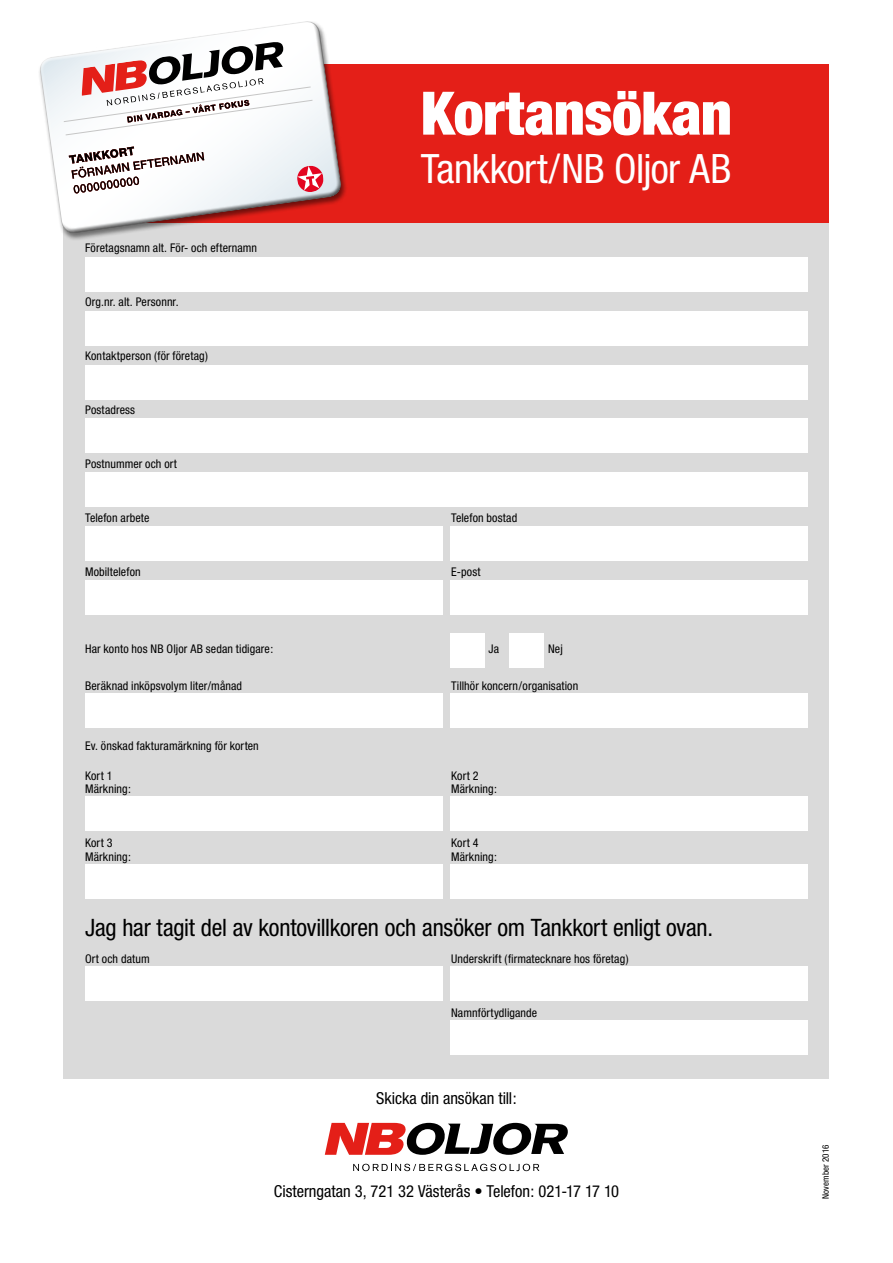
<style>
.page{position:relative;width:893px;height:1263px;background:#fff}
.page>*{position:absolute;margin:0;border:0;box-sizing:border-box;transform-origin:0 0}
.t1{font:900 condensed 60px "Helvetica Neue";letter-spacing:-.005em;color:#fff}
.t2{font:condensed 40.5px "Helvetica Neue";letter-spacing:-.015em;color:#fff}
.t3{font:condensed 24px "Helvetica Neue";letter-spacing:-.01em;color:#000}
.t4{font:condensed 16.5px "Helvetica Neue";color:#000}
.t5{font:condensed 12px "Helvetica Neue";letter-spacing:.01em;color:#000}
.t6{font:condensed 9px "Helvetica Neue";letter-spacing:.015em;color:#000}
</style>
<div class="page">
<div style="left:64px;top:209px;width:765px;height:870px;background:#dadada"></div>
<div style="left:64px;top:64px;width:765px;height:158px;background:#e41f18"></div>
<svg style="left:39px;top:21px;width:308px;height:218px;fill:#f8fafb"></svg>
<svg style="left:325px;top:1123px;width:243px;height:32px"></svg>
<svg style="left:353px;top:1164px;width:186px;height:7px"></svg>
<div style="left:85px;top:257px;width:723px;height:34px;background:#fff"></div>
<div style="left:85px;top:311px;width:723px;height:34px;background:#fff"></div>
<div style="left:85px;top:365px;width:723px;height:34px;background:#fff"></div>
<div style="left:85px;top:419px;width:723px;height:34px;background:#fff"></div>
<div style="left:85px;top:473px;width:723px;height:34px;background:#fff"></div>
<div style="left:85px;top:526px;width:357px;height:34px;background:#fff"></div>
<div style="left:451px;top:526px;width:357px;height:34px;background:#fff"></div>
<div style="left:85px;top:580px;width:357px;height:34px;background:#fff"></div>
<div style="left:451px;top:580px;width:357px;height:34px;background:#fff"></div>
<div style="left:451px;top:633px;width:34px;height:34px;background:#fff"></div>
<div style="left:509px;top:633px;width:34px;height:34px;background:#fff"></div>
<div style="left:85px;top:693px;width:357px;height:34px;background:#fff"></div>
<div style="left:85px;top:796px;width:357px;height:34px;background:#fff"></div>
<div style="left:85px;top:865px;width:357px;height:34px;background:#fff"></div>
<div style="left:85px;top:966px;width:357px;height:34px;background:#fff"></div>
<div style="left:451px;top:693px;width:357px;height:34px;background:#fff"></div>
<div style="left:451px;top:796px;width:357px;height:34px;background:#fff"></div>
<div style="left:451px;top:865px;width:357px;height:34px;background:#fff"></div>
<div style="left:451px;top:966px;width:357px;height:34px;background:#fff"></div>
<div style="left:451px;top:1020px;width:357px;height:34px;background:#fff"></div>
<p class="t5" style="left:85px;top:241px;width:174px">Företagsnamn alt. För- och efternamn</p>
<p class="t5" style="left:85px;top:295px;width:95px">Org.nr. alt. Personnr.</p>
<p class="t5" style="left:85px;top:349px;width:125px">Kontaktperson (för företag)</p>
<p class="t5" style="left:85px;top:403px;width:52px">Postadress</p>
<p class="t5" style="left:85px;top:457px;width:93px">Postnummer och ort</p>
<h1 class="t1" style="left:421px;top:76px;width:313px">Kortansökan</h1>
<h2 class="t2" style="left:421px;top:145px;width:312px">Tankkort/NB Oljor AB</h2>
<p class="t5" style="left:85px;top:511px;width:66px">Telefon arbete</p>
<p class="t5" style="left:451px;top:511px;width:68px">Telefon bostad</p>
<p class="t5" style="left:85px;top:565px;width:57px">Mobiltelefon</p>
<p class="t5" style="left:451px;top:565px;width:31px">E-post</p>
<p class="t5" style="left:85px;top:642px;width:190px">Har konto hos NB Oljor AB sedan tidigare:</p>
<p class="t5" style="left:488px;top:642px;width:12px">Ja</p>
<p class="t5" style="left:548px;top:642px;width:16px">Nej</p>
<p class="t5" style="left:85px;top:679px;width:159px">Beräknad inköpsvolym liter/månad</p>
<p class="t5" style="left:451px;top:679px;width:129px">Tillhör koncern/organisation</p>
<p class="t5" style="left:85px;top:739px;width:175px">Ev. önskad fakturamärkning för korten</p>
<p class="t5" style="left:85px;top:769px;width:29px">Kort 1</p>
<p class="t5" style="left:451px;top:769px;width:29px">Kort 2</p>
<p class="t5" style="left:85px;top:782px;width:48px">Märkning:</p>
<p class="t5" style="left:451px;top:782px;width:48px">Märkning:</p>
<p class="t5" style="left:85px;top:836px;width:29px">Kort 3</p>
<p class="t5" style="left:451px;top:836px;width:29px">Kort 4</p>
<p class="t5" style="left:85px;top:850px;width:48px">Märkning:</p>
<p class="t5" style="left:451px;top:850px;width:48px">Märkning:</p>
<h3 class="t3" style="left:85px;top:913px;width:630px">Jag har tagit del av kontovillkoren och ansöker om Tankkort enligt ovan.</h3>
<p class="t5" style="left:85px;top:952px;width:66px">Ort och datum</p>
<p class="t5" style="left:451px;top:952px;width:179px">Underskrift (firmatecknare hos företag)</p>
<p class="t5" style="left:451px;top:1006px;width:88px">Namnförtydligande</p>
<h3 class="t4" style="left:376px;top:1089px;width:142px">Skicka din ansökan till:</h3>
<h3 class="t4" style="left:274px;top:1182px;width:347px">Cisterngatan 3, 721 32 Västerås • Telefon: 021-17 17 10</h3>
<p class="t6" style="left:820px;top:1199px;width:56px;rotate:-90deg">November 2016</p>
</div>
